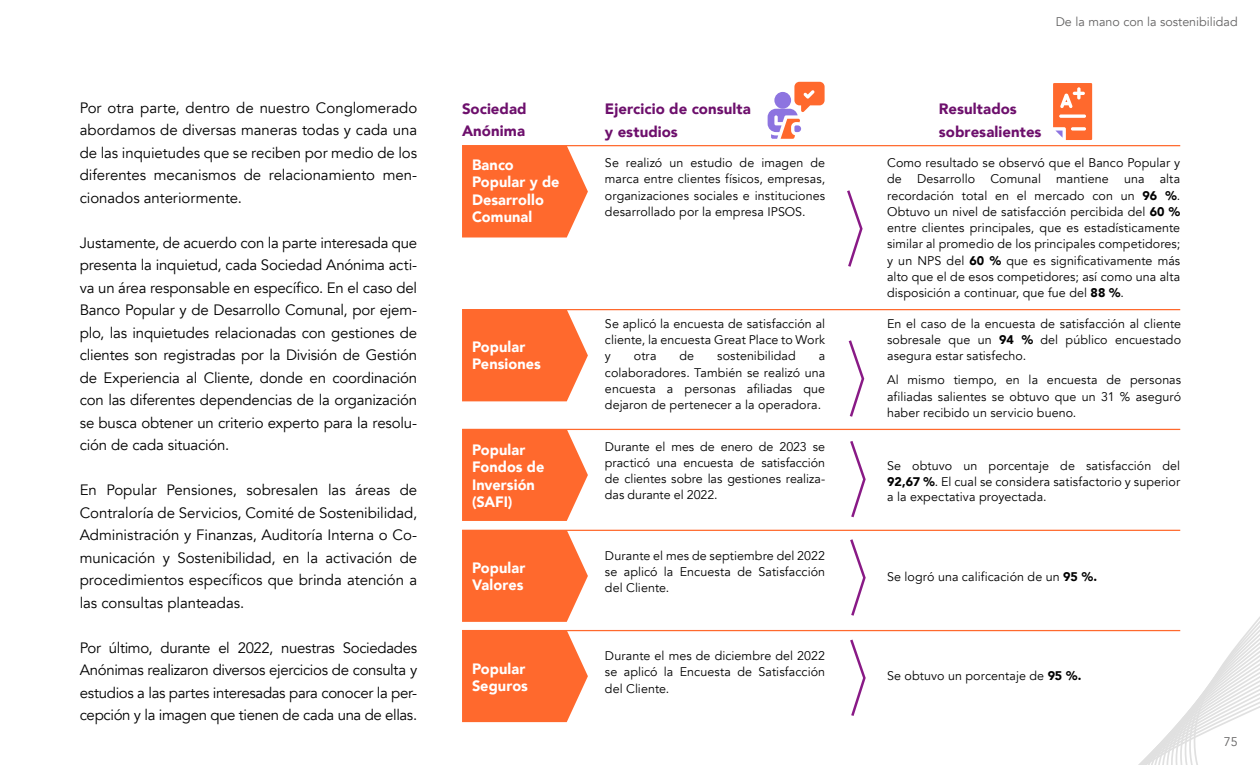
<style>
.page{position:relative;width:1260px;height:765px;background:#fff}
.page>*{position:absolute;margin:0;border:0;box-sizing:border-box;transform-origin:0 0}
.t1{font:15px/22.5px "Avenir";letter-spacing:-.01em;color:#000;text-align:justify}
.t2{font:900 15px/17.1px "Avenir";letter-spacing:.005em;color:#fff}
.t3{font:900 15px/22.5px "Avenir";letter-spacing:.005em;color:#6d0f6c}
.t4{font:12.5px/16.2px "Avenir";letter-spacing:.005em;color:#000;text-align:justify}
.t5{font:12.5px "Avenir";color:#646363}
.s1{font-weight:900}
</style>
<div class="page">
<svg style="left:1071px;top:616px;width:189px;height:149px"></svg>
<svg style="left:462px;top:146px;width:126px;height:92px;background:#ff753e"></svg>
<svg style="left:847px;top:190px;width:16px;height:77px"></svg>
<svg style="left:462px;top:310px;width:126px;height:91px;background:#ff743d"></svg>
<svg style="left:848px;top:340px;width:17px;height:77px"></svg>
<svg style="left:462px;top:430px;width:126px;height:91px;background:#ff753d"></svg>
<svg style="left:850px;top:441px;width:16px;height:77px"></svg>
<svg style="left:768px;top:82px;width:57px;height:57px"></svg>
<svg style="left:1053px;top:83px;width:39px;height:57px;background:#fd8658"></svg>
<hr style="left:462px;top:309px;width:718px;height:1px;background:#ff692d">
<hr style="left:462px;top:145px;width:718px;height:1px;background:#ff692d">
<hr style="left:462px;top:429px;width:718px;height:1px;background:#ff692d">
<svg style="left:462px;top:531px;width:126px;height:91px;background:#ff753e"></svg>
<svg style="left:850px;top:539px;width:16px;height:77px"></svg>
<svg style="left:462px;top:631px;width:126px;height:91px;background:#ff753d"></svg>
<svg style="left:850px;top:639px;width:16px;height:77px"></svg>
<hr style="left:462px;top:630px;width:718px;height:1px;background:#ff692d">
<hr style="left:462px;top:530px;width:718px;height:1px;background:#ff692d">
<p class="t1" style="left:80px;top:96px;width:339px">Por otra parte, dentro de nuestro Conglomerado abordamos de diversas maneras todas y cada una de las inquietudes que se reciben por medio de los diferentes mecanismos de relacionamiento men&shy;cionados anteriormente.</p>
<p class="t1" style="left:80px;top:231px;width:339px">Justamente, de acuerdo con la parte interesada que presenta la inquietud, cada Sociedad Anónima acti&shy;va un área responsable en específico. En el caso del Banco Popular y de Desarrollo Comunal, por ejem&shy;plo, las inquietudes relacionadas con gestiones de clientes son registradas por la División de Gestión de Experiencia al Cliente, donde en coordinación con las diferentes dependencias de la organización se busca obtener un criterio experto para la resolu&shy;ción de cada situación.</p>
<p class="t1" style="left:80px;top:479px;width:339px">En Popular Pensiones, sobresalen las áreas de Contraloría de Servicios, Comité de Sostenibilidad, Administración y Finanzas, Auditoría Interna o Co&shy;municación y Sostenibilidad, en la activación de procedimientos específicos que brinda atención a las consultas planteadas.</p>
<p class="t1" style="left:80px;top:636px;width:339px">Por último, durante el 2022, nuestras Sociedades Anónimas realizaron diversos ejercicios de consulta y estudios a las partes interesadas para conocer la per&shy;cepción y la imagen que tienen de cada una de ellas.</p>
<p class="t3" style="left:462px;top:97px;width:66px">Sociedad<br>Anónima</p>
<p class="t2" style="left:472px;top:156px;width:89px">Banco<br>Popular y de<br>Desarrollo<br>Comunal</p>
<p class="t2" style="left:472px;top:338px;width:70px">Popular<br>Pensiones</p>
<p class="t2" style="left:472px;top:441px;width:74px">Popular<br>Fondos de<br>Inversión (SAFI)</p>
<p class="t2" style="left:472px;top:559px;width:55px">Popular<br>Valores</p>
<p class="t2" style="left:472px;top:659px;width:57px">Popular<br>Seguros</p>
<p class="t5" style="left:1056px;top:14px;width:183px">De la mano con la sostenibilidad</p>
<p class="t3" style="left:605px;top:97px;width:147px">Ejercicio de consulta y estudios</p>
<p class="t3" style="left:939px;top:97px;width:104px">Resultados sobresalientes</p>
<p class="t4" style="left:605px;top:155px;width:222px">Se realizó un estudio de imagen de marca entre clientes físicos, empresas, organizaciones sociales e instituciones desarrollado por la empresa IPSOS.</p>
<p class="t4" style="left:887px;top:155px;width:295px">Como resultado se observó que el Banco Popular y de Desarrollo Comunal mantiene una alta recordación total en el mercado con un <span class="s1">96 %</span>.<br>Obtuvo un nivel de satisfacción percibida del <span class="s1">60 % </span>entre clientes principales, que es estadísticamente similar al promedio de los principales competidores; y un NPS del <span class="s1">60 %</span> que es significativamente más alto que el de esos competidores; así como una alta disposición a continuar, que fue del <span class="s1">88 %</span>.</p>
<p class="t4" style="left:605px;top:316px;width:222px">Se aplicó la encuesta de satisfacción al cliente, la encuesta Great Place to Work y</p>
<p class="t4" style="left:887px;top:316px;width:296px">En el caso de la encuesta de satisfacción al cliente sobresale que un <span class="s1">94 %</span> del público encuestado asegura estar satisfecho.</p>
<p class="t4" style="left:887px;top:372px;width:296px">Al mismo tiempo, en la encuesta de personas afiliadas salientes se obtuvo que un 31 % aseguró haber recibido un servicio bueno.</p>
<p class="t4" style="left:634px;top:348px;width:24px">otra</p>
<p class="t4" style="left:680px;top:348px;width:16px">de</p>
<p class="t4" style="left:717px;top:348px;width:80px">sostenibilidad</p>
<p class="t4" style="left:605px;top:348px;width:222px;text-indent:214px">a colaboradores. También se realizó una encuesta a personas afiliadas que dejaron de pertenecer a la operadora.</p>
<p class="t4" style="left:605px;top:438px;width:222px">Durante el mes de enero de 2023 se practicó una encuesta de satisfacción de clientes sobre las gestiones realiza&shy;das durante el 2022.</p>
<p class="t4" style="left:605px;top:548px;width:222px">Durante el mes de septiembre del 2022 se aplicó la Encuesta de Satisfacción del Cliente.</p>
<p class="t4" style="left:605px;top:648px;width:222px">Durante el mes de diciembre del 2022 se aplicó la Encuesta de Satisfacción del Cliente.</p>
<p class="t4" style="left:887px;top:458px;width:295px;line-height:15.6px">Se obtuvo un porcentaje de satisfacción del <span class="s1">92,67 %</span>. El cual se considera satisfactorio y superior a la expectativa proyectada.</p>
<p class="t4" style="left:887px;top:568px;width:211px">Se logró una calificación de un <span class="s1">95 %.</span></p>
<p class="t4" style="left:887px;top:667px;width:196px">Se obtuvo un porcentaje de <span class="s1">95 %.</span></p>
<p class="t5" style="left:1224px;top:734px;width:15px">75</p>
</div>
